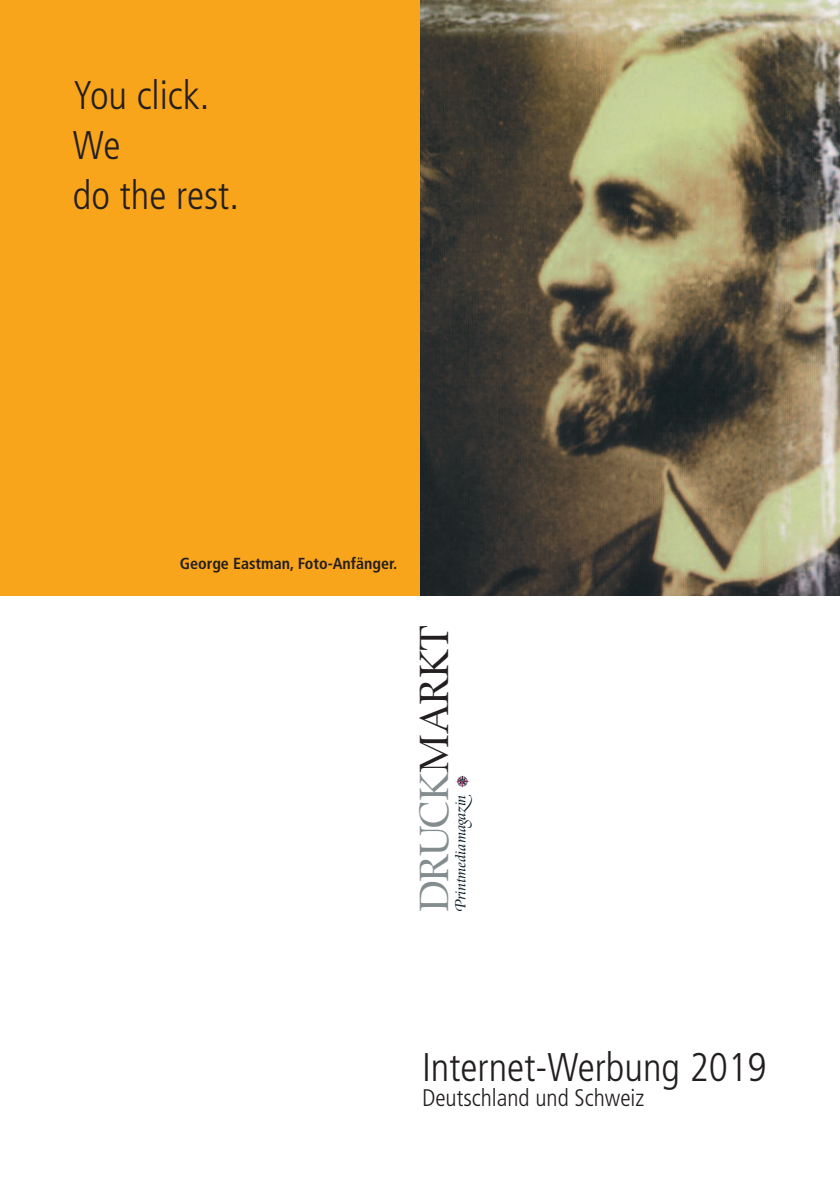
<style>
.page{position:relative;width:840px;height:1191px;background:#fff}
.page>*{position:absolute;margin:0;border:0;box-sizing:border-box;transform-origin:0 0}
.t1{font:42px "Zapf Renais SB";letter-spacing:-.025em;color:#838c8e}
.t2{font:300 condensed 40px/50px "Frutiger";color:#231f20}
.t3{font:300 condensed 24px "Frutiger";color:#231f20}
.t4{font:700 condensed 16px "Frutiger";color:#231f20}
.t5{font:italic 15px "Zapf Renais SB";color:#011622}
.s1{color:#231f20}
.s2{font-family:"Zapf Ren Swash SB"}
.s3{font-family:"Zapf Ren Swash SH"}
</style>
<div class="page">
<svg style="left:457px;top:775px;width:8px;height:6px"></svg>
<img style="left:420px;top:0;width:419px;height:595px">
<div style="left:0;top:0;width:420px;height:595px;background:#f9a51b"></div>
<p class="t2" style="left:73px;top:73px;width:167px">You click.<br>We<br>do the rest.</p>
<p class="t4" style="left:180px;top:557px;width:219px">George Eastman, Foto-Anfänger.</p>
<p class="t1" style="left:409px;top:912px;width:289px;rotate:-90deg">DRUCK<span class="s1">MARKT</span></p>
<p class="t5" style="left:451px;top:912px;width:119px;rotate:-90deg"><span class="s2">P</span>rintmediama<span class="s3">g</span>a<span class="s3">-</span>in</p>
<p class="t2" style="left:422px;top:1045px;width:346px">Internet-Werbung 2019</p>
<p class="t3" style="left:422px;top:1088px;width:224px">Deutschland und Schweiz</p>
</div>
